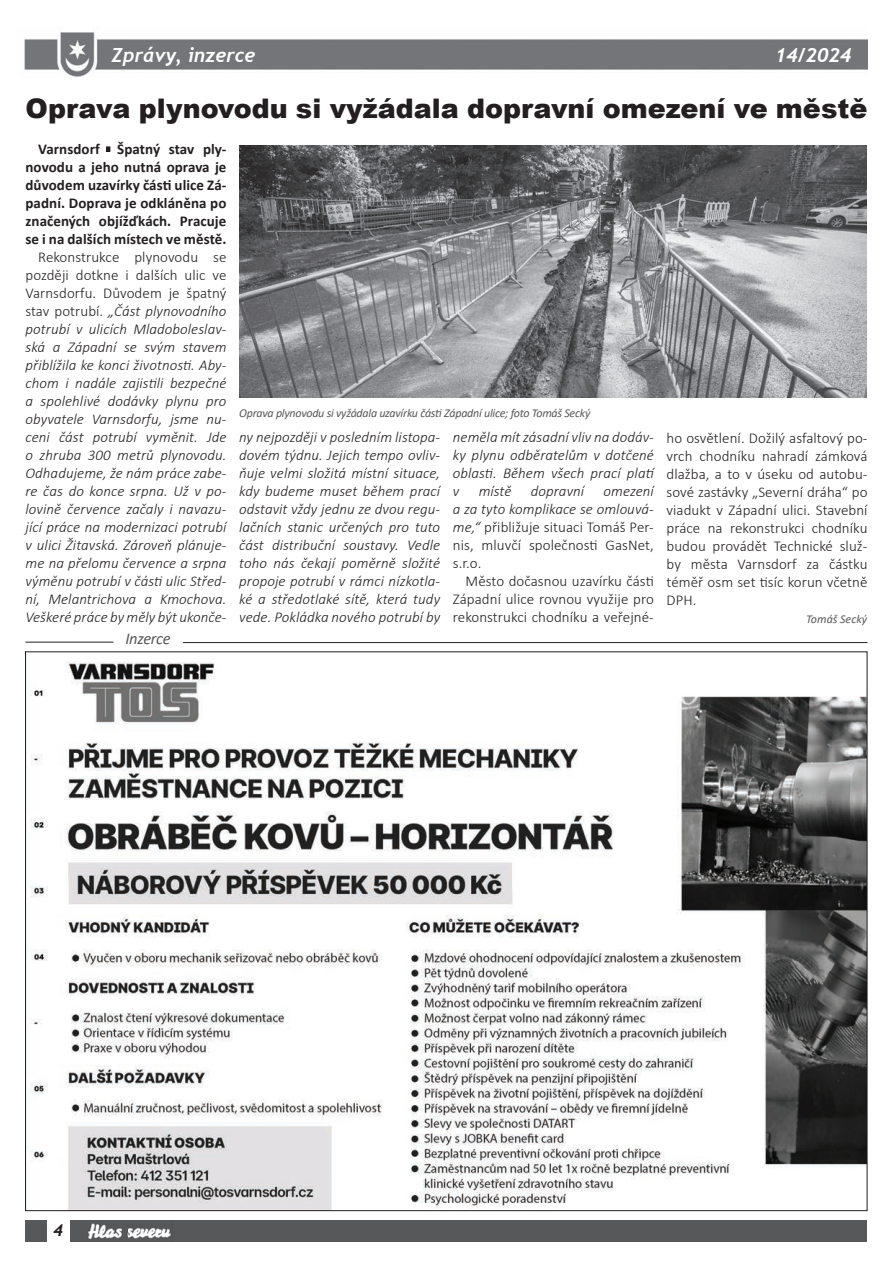
<style>
.page{position:relative;width:893px;height:1263px;background:#fff}
.page>*{position:absolute;margin:0;border:0;box-sizing:border-box;transform-origin:0 0}
.t1{font:900 27px "Arial";color:#231f20}
.t2{font:italic 700 19.5px "Trebuchet";color:#fff}
.t3{font:italic 16.5px "Calibri";letter-spacing:-.02em;color:#57585a}
.t4{font:italic 700 16.5px "Trebuchet";color:#231f20}
.t5{font:italic 300 15px/18px "Calibri";letter-spacing:.005em;color:#231f20;text-align:justify}
.t6{font:300 15px/18px "Calibri";letter-spacing:.005em;color:#231f20;text-align:justify}
.t7{font:700 15px/18px "Calibri";letter-spacing:.005em;color:#231f20;text-align:justify}
.t8{font:italic 12px "Calibri";letter-spacing:-.02em;color:#57585a}
.t9{font:italic 12px "Calibri";letter-spacing:.005em;color:#57585a}
.s1{font-style:normal}
.s2{font-style:italic}
</style>
<div class="page">
<img style="left:24px;top:32px;width:843px;height:45px">
<div style="left:26px;top:1220px;width:841px;height:22px;background:#57585a"></div>
<img style="left:88px;top:1223px;width:83px;height:16px">
<div style="left:47px;top:1218px;width:23px;height:27px;background:#fff"></div>
<img style="left:239px;top:146px;width:628px;height:252px">
<img style="left:31px;top:661px;width:834px;height:548px">
<hr style="left:26px;top:642px;width:87px;height:1px;background:#231f20">
<hr style="left:183px;top:642px;width:684px;height:1px;background:#231f20">
<svg style="left:106px;top:147px;width:4px;height:5px"></svg>
<h2 class="t2" style="left:111px;top:43px;width:146px">Zprávy, inzerce</h2>
<h2 class="t2" style="left:775px;top:43px;width:78px">14/2024</h2>
<h1 class="t1" style="left:26px;top:89px;width:843px">Oprava plynovodu si vyžádala dopravní omezení ve městě</h1>
<p class="t7" style="left:26px;top:140px;width:202px;text-indent:13px">Varnsdorf Špatný stav ply&shy;novodu a jeho nutná oprava je důvodem uzavírky části ulice Zá&shy;padní. Doprava je odkláněna po značených objížďkách. Pracuje se i na dalších místech ve městě.</p>
<p class="t5" style="left:26px;top:248px;width:202px;text-indent:13px"><span class="s1">Rekonstrukce plynovodu se později dotkne i dalších ulic ve Varnsdorfu. Důvodem je špatný stav potrubí.</span> „Část plynovodního potrubí v ulicích Mladoboleslav&shy;ská a Západní se svým stavem přiblížila ke konci životnosti. Aby&shy;chom i nadále zajistili bezpečné a spolehlivé dodávky plynu pro obyvatele Varnsdorfu, jsme nu&shy;ceni část potrubí vyměnit. Jde o zhruba 300 metrů plynovodu.<br>Odhadujeme, že nám práce zabe&shy;re čas do konce srpna. Už v po&shy;lovině července začaly i navazu&shy;jící práce na modernizaci potrubí v ulici Žitavská. Zároveň plánuje&shy;me na přelomu července a srpna výměnu potrubí v části ulic Střed&shy;ní, Melantrichova a Kmochova.<br>Veškeré práce by měly být ukonče-</p>
<p class="t8" style="left:239px;top:405px;width:353px">Oprava plynovodu si vyžádala uzavírku části Západní ulice; foto Tomáš Secký</p>
<p class="t5" style="left:239px;top:428px;width:202px">ny nejpozději v posledním listopa&shy;dovém týdnu. Jejich tempo ovliv&shy;ňuje velmi složitá místní situace, kdy budeme muset během prací odstavit vždy jednu ze dvou regu&shy;lačních stanic určených pro tuto část distribuční soustavy. Vedle toho nás čekají poměrně složité propoje potrubí v rámci nízkotla&shy;ké a středotlaké sítě, která tudy vede. Pokládka nového potrubí by</p>
<p class="t5" style="left:453px;top:428px;width:203px">neměla mít zásadní vliv na dodáv&shy;ky plynu odběratelům v dotčené oblasti. Během všech prací platí v</p>
<p class="t6" style="left:666px;top:428px;width:202px">ho osvětlení. Dožilý asfaltový po&shy;vrch chodníku nahradí zámková dlažba, a to v úseku od autobu&shy;sové zastávky „Severní dráha“ po viadukt v Západní ulici. Stavební práce na rekonstrukci chodníku budou provádět Technické služ&shy;by města Varnsdorf za částku téměř osm set tisíc korun včetně DPH.</p>
<p class="t9" style="left:806px;top:610px;width:63px">Tomáš Secký</p>
<p class="t6" style="left:453px;top:482px;width:202px;text-indent:151px"><span class="s2">omezení a za tyto komplikace se omlouvá&shy;me,“</span> přibližuje situaci Tomáš Per&shy;nis, mluvčí společnosti GasNet, s.r.o.</p>
<p class="t6" style="left:453px;top:572px;width:202px;text-indent:13px">Město dočasnou uzavírku části Západní ulice rovnou využije pro rekonstrukci chodníku a veřejné-</p>
<p class="t5" style="left:479px;top:482px;width:34px">místě</p>
<p class="t5" style="left:531px;top:482px;width:55px">dopravní</p>
<p class="t3" style="left:125px;top:627px;width:47px">Inzerce</p>
<p class="t4" style="left:54px;top:1219px;width:11px">4</p>
</div>
